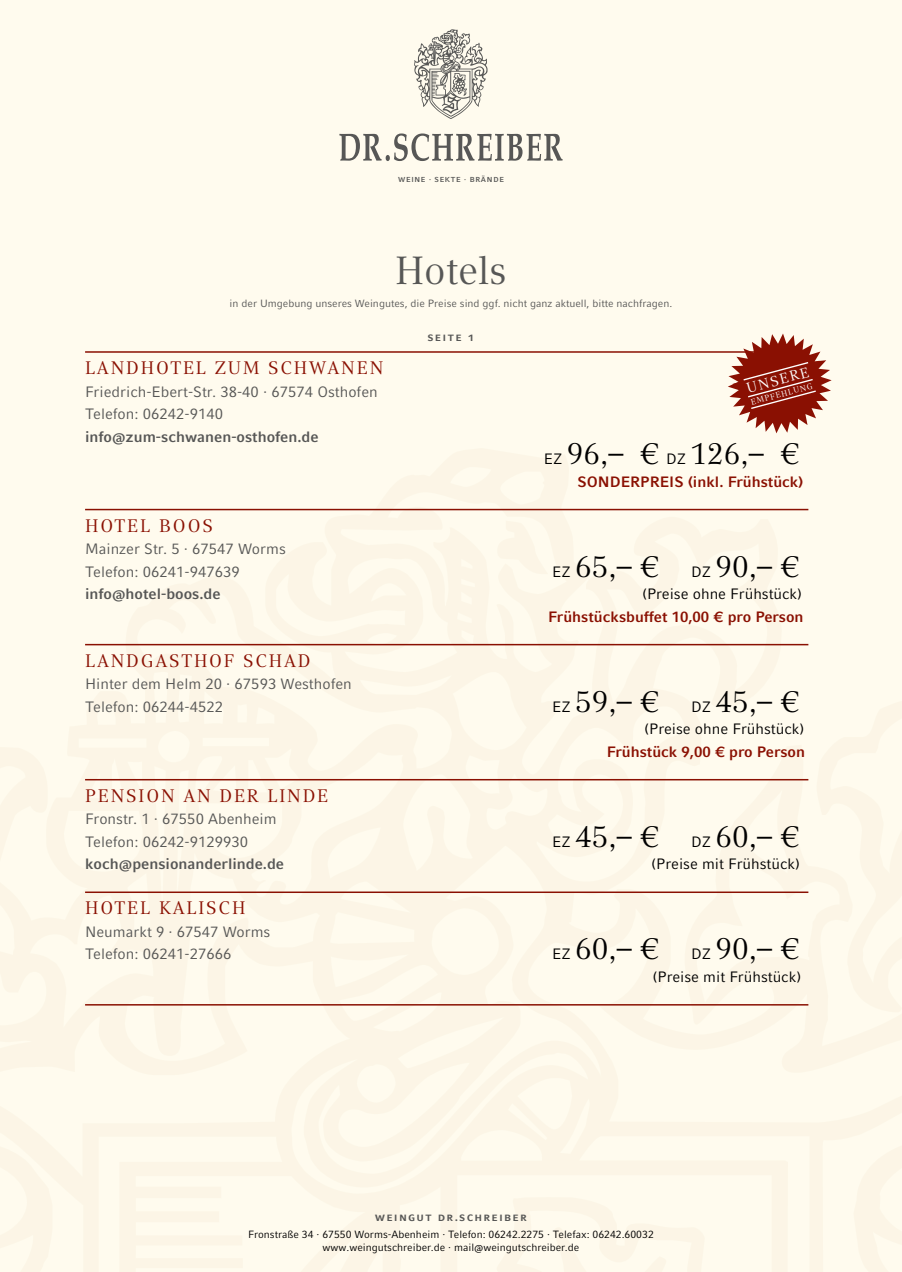
<style>
.page{position:relative;width:902px;height:1272px;background:#fff}
.page>*{position:absolute;margin:0;border:0;box-sizing:border-box;transform-origin:0 0}
.t1{font:39px "Compatil Text LT Pro";color:#575756}
.t2{font:30px "Compatil Text LT Pro";color:#000}
.t3{font:18px "Compatil Text LT Pro";letter-spacing:.1em;color:#8a1002}
.t4{font:15px/22.5px "Compatil Fact LT Pro";color:#575756}
.t5{font:15px "Compatil Fact LT Pro";color:#000}
.t6{font:700 15px "Compatil Fact LT Pro";color:#8a1002}
.t7{font:700 15px "Compatil Fact LT Pro";color:#575756}
.t8{font:14.25px "Compatil Text LT Pro";color:#fff}
.t9{font:700 12px "Compatil Fact LT Pro";letter-spacing:.1em;color:#575756}
.t10{font:10.5px/13.5px "Compatil Fact LT Pro";color:#000;text-align:center}
.t11{font:10.5px "Compatil Fact LT Pro";color:#575756}
.t12{font:8.1px "Compatil Text LT Pro";color:#fff}
.t13{font:700 7.2px "Compatil Fact LT Pro";letter-spacing:.1em;color:#575756}
.s1{font-family:"Compatil Fact LT Pro";font-size:15px}
</style>
<div class="page">
<div style="left:0;top:0;width:901px;height:1271px;background:#fffbee"></div>
<svg style="left:85px;top:508px;width:724px;height:498px"></svg>
<hr style="left:85px;top:351px;width:723px;height:2px;background:#8a1002">
<hr style="left:85px;top:509px;width:723px;height:1px;background:#8a1002">
<hr style="left:85px;top:644px;width:723px;height:1px;background:#8a1002">
<hr style="left:85px;top:779px;width:723px;height:1px;background:#8a1002">
<hr style="left:85px;top:891px;width:723px;height:2px;background:#8a1002">
<hr style="left:85px;top:1004px;width:723px;height:1px;background:#8a1002">
<svg style="left:727px;top:333px;width:104px;height:100px"></svg>
<svg style="left:339px;top:133px;width:223px;height:28px"></svg>
<svg style="left:414px;top:29px;width:73px;height:90px"></svg>
<p class="t13" style="left:398px;top:175px;width:107px">WEINE · SEKTE · BRÄNDE</p>
<h1 class="t1" style="left:395px;top:248px;width:113px">Hotels</h1>
<p class="t11" style="left:229px;top:297px;width:444px">in der Umgebung unseres Weingutes, die Preise sind ggf. nicht ganz aktuell, bitte nachfragen.</p>
<p class="t3" style="left:85px;top:357px;width:300px">LANDHOTEL ZUM SCHWANEN</p>
<p class="t4" style="left:85px;top:380px;width:294px">Friedrich-Ebert-Str. 38-40 · 67574 Osthofen<br>Telefon: 06242-9140</p>
<p class="t7" style="left:85px;top:427px;width:235px">info@zum-schwanen-osthofen.de</p>
<p class="t3" style="left:85px;top:515px;width:129px">HOTEL BOOS</p>
<p class="t4" style="left:85px;top:537px;width:202px">Mainzer Str. 5 · 67547 Worms<br>Telefon: 06241-947639</p>
<p class="t9" style="left:427px;top:329px;width:48px">seite 1</p>
<p class="t8" style="left:744px;top:380px;width:65px;rotate:-15deg">UNSERE</p>
<p class="t12" style="left:749px;top:397px;width:65px;rotate:-15deg">EMPFEHLUNG</p>
<h2 class="t2" style="left:544px;top:436px;width:257px"><span class="s1">EZ</span> 96,– € <span class="s1">DZ</span> 126,– €</h2>
<p class="t6" style="left:577px;top:472px;width:227px">SONDERPREIS (inkl. Frühstück)</p>
<h2 class="t2" style="left:552px;top:548px;width:249px"><span class="s1">EZ</span> 65,– € <span class="s1">DZ</span> 90,– €</h2>
<p class="t7" style="left:85px;top:585px;width:137px">info@hotel-boos.de</p>
<p class="t5" style="left:642px;top:585px;width:162px">(Preise ohne Frühstück)</p>
<p class="t6" style="left:548px;top:607px;width:257px">Frühstücksbuffet 10,00 € pro Person</p>
<p class="t3" style="left:85px;top:650px;width:227px">LANDGASTHOF SCHAD</p>
<p class="t4" style="left:85px;top:672px;width:268px">Hinter dem Helm 20 · 67593 Westhofen<br>Telefon: 06244-4522</p>
<h2 class="t2" style="left:552px;top:683px;width:249px"><span class="s1">EZ</span> 59,– € <span class="s1">DZ</span> 45,– €</h2>
<p class="t5" style="left:644px;top:720px;width:162px">(Preise ohne Frühstück)</p>
<p class="t6" style="left:606px;top:742px;width:200px">Frühstück 9,00 € pro Person</p>
<p class="t3" style="left:85px;top:785px;width:245px">PENSION AN DER LINDE</p>
<p class="t4" style="left:85px;top:807px;width:193px">Fronstr. 1 · 67550 Abenheim<br>Telefon: 06242-9129930</p>
<h2 class="t2" style="left:552px;top:818px;width:249px"><span class="s1">EZ</span> 45,– € <span class="s1">DZ</span> 60,– €</h2>
<p class="t7" style="left:85px;top:855px;width:200px">koch@pensionanderlinde.de</p>
<p class="t5" style="left:651px;top:855px;width:150px">(Preise mit Frühstück)</p>
<p class="t3" style="left:85px;top:897px;width:162px">HOTEL KALISCH</p>
<p class="t4" style="left:85px;top:920px;width:187px">Neumarkt 9 · 67547 Worms<br>Telefon: 06241-27666</p>
<h2 class="t2" style="left:552px;top:931px;width:249px"><span class="s1">EZ</span> 60,– € <span class="s1">DZ</span> 90,– €</h2>
<p class="t5" style="left:652px;top:967px;width:150px">(Preise mit Frühstück)</p>
<p class="t9" style="left:375px;top:1210px;width:154px">weingut dr.schreiber</p>
<p class="t10" style="left:248px;top:1227px;width:407px">Fronstraße 34 · 67550 Worms-Abenheim · Telefon: 06242.2275 · Telefax: 06242.60032 www.weingutschreiber.de · mail@weingutschreiber.de</p>
</div>
